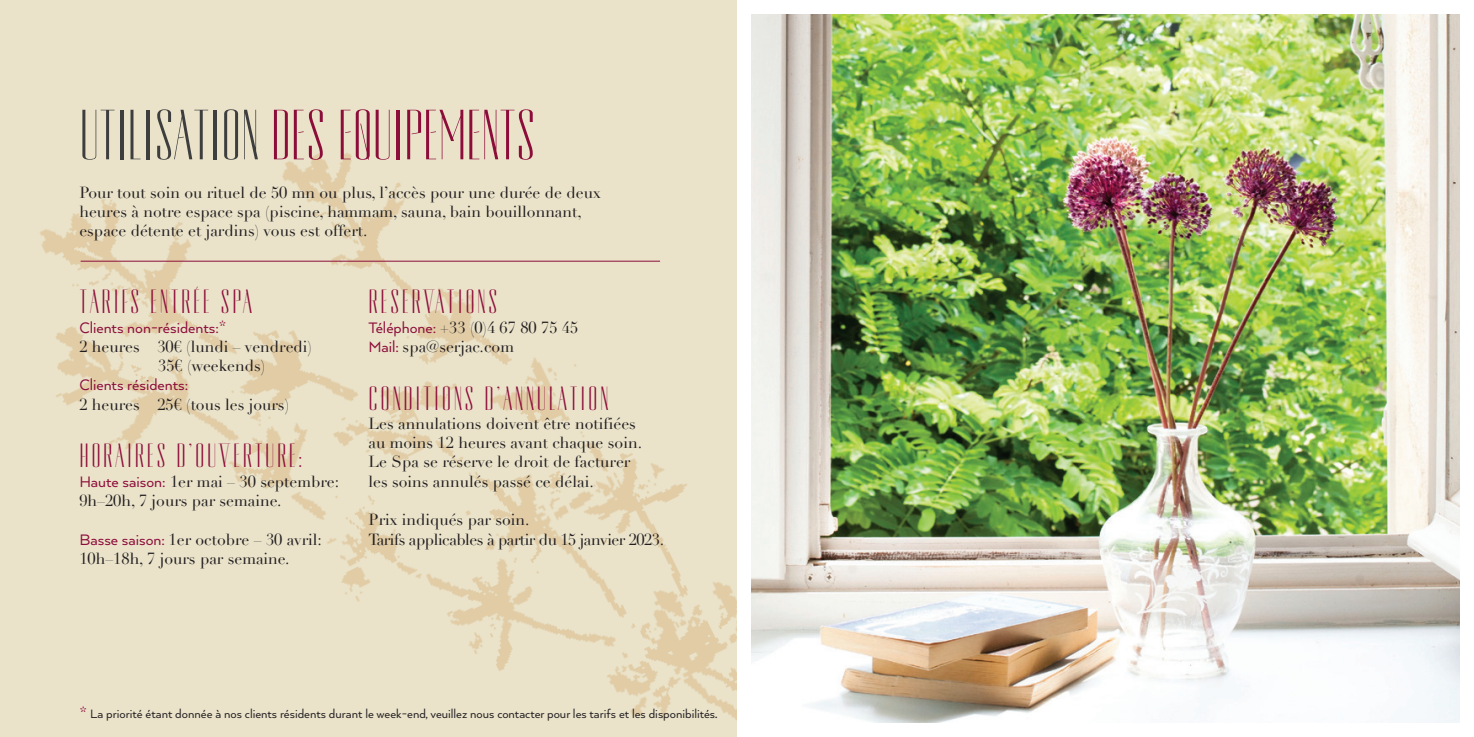
<style>
.page{position:relative;width:1474px;height:737px;background:#fff}
.page>*{position:absolute;margin:0;border:0;box-sizing:border-box;transform-origin:0 0}
.SPJ_Spa_Menu_text{font:66.5px "High Times";color:#8d0d3a}
.SPJ_Spa_running_text{font:31.5px "High Times";letter-spacing:.08em;color:#8d0d3a}
.SPJ_Spa_running_text-2{font:17.5px "Arquitecta";color:#8d0d3a}
.SPJ_Spa_running_text-3{font:15.75px/19.2px "Didot LT";color:#231f20}
.SPJ_Spa_running_text-4{font:15.75px/19.2px "Didot LT";letter-spacing:-.03em;color:#231f20}
.SPJ_Spa_Menu_text-2{font:14px "Arquitecta";color:#231f20}
.s1{color:#3e3e3f}
.s2{font-size:18.38px}
.s3{font-family:"Arquitecta";font-size:17.5px;color:#8d0d3a}
.s4{font-size:18.38px;color:#8d0d3a}
.s5{font-size:15.75px}
</style>
<div class="page">
<img style="left:0;top:0;width:737px;height:737px">
<hr style="left:81px;top:261px;width:579px;height:1px;background:#8d0d3a">
<img style="left:752px;top:15px;width:706px;height:707px">
<p class="SPJ_Spa_Menu_text" style="left:79px;top:103px;width:458px"><span class="s1">UTILISATION</span> DES EQUIPEMENTS</p>
<p class="SPJ_Spa_running_text-3" style="left:79px;top:183px;width:523px">Pour tout soin ou rituel de 50 mn ou plus, l’accès pour une durée de deux heures à notre espace spa (piscine, hammam, sauna, bain bouillonnant, espace détente et jardins) vous est offert.</p>
<p class="SPJ_Spa_running_text" style="left:79px;top:286px;width:174px">TARIFS ENTRÉE SPA</p>
<p class="SPJ_Spa_running_text-2" style="left:79px;top:316px;width:149px">Clients non-résidents:<span class="s2">*</span></p>
<p class="SPJ_Spa_running_text-3" style="left:158px;top:337px;width:155px;text-indent:-79px">2 heures 30€ (lundi – vendredi)<br>35€ (weekends)</p>
<p class="SPJ_Spa_running_text-2" style="left:79px;top:374px;width:110px">Clients résidents:</p>
<p class="SPJ_Spa_running_text-3" style="left:79px;top:395px;width:211px">2 heures 25€ (tous les jours)</p>
<p class="SPJ_Spa_running_text" style="left:79px;top:440px;width:224px">HORAIRES D’OUVERTURE:</p>
<p class="SPJ_Spa_running_text-3" style="left:79px;top:472px;width:261px"><span class="s3">Haute saison:</span> 1er mai – 30 septembre:<br>9h–20h, 7 jours par semaine.</p>
<p class="SPJ_Spa_running_text-3" style="left:79px;top:530px;width:244px"><span class="s3">Basse saison:</span> 1er octobre – 30 avril:</p>
<p class="SPJ_Spa_running_text-3" style="left:79px;top:549px;width:212px">10h–18h, 7 jours par semaine.</p>
<p class="SPJ_Spa_running_text" style="left:368px;top:286px;width:130px">RESERVATIONS</p>
<p class="SPJ_Spa_running_text-3" style="left:368px;top:318px;width:211px"><span class="s3">Téléphone:</span> +33 (0)4 67 80 75 45</p>
<p class="SPJ_Spa_running_text-3" style="left:368px;top:337px;width:147px"><span class="s3">Mail:</span> spa@serjac.com</p>
<p class="SPJ_Spa_running_text" style="left:368px;top:383px;width:241px">CONDITIONS D’ANNULATION</p>
<p class="SPJ_Spa_running_text-3" style="left:368px;top:414px;width:275px">Les annulations doivent être notifiées au moins 12 heures avant chaque soin.<br>Le Spa se réserve le droit de facturer les soins annulés passé ce délai.</p>
<p class="SPJ_Spa_running_text-4" style="left:368px;top:510px;width:297px">Prix indiqués par soin.<br>Tarifs applicables à partir du 15 janvier 2023.</p>
<p class="SPJ_Spa_Menu_text-2" style="left:79px;top:705px;width:639px"><span class="s4">*</span> La priorité étant donnée à nos clients résidents durant le week-end, veuillez nous contacter pour les tarifs et les disponibilités<span class="s5">.</span></p>
</div>
